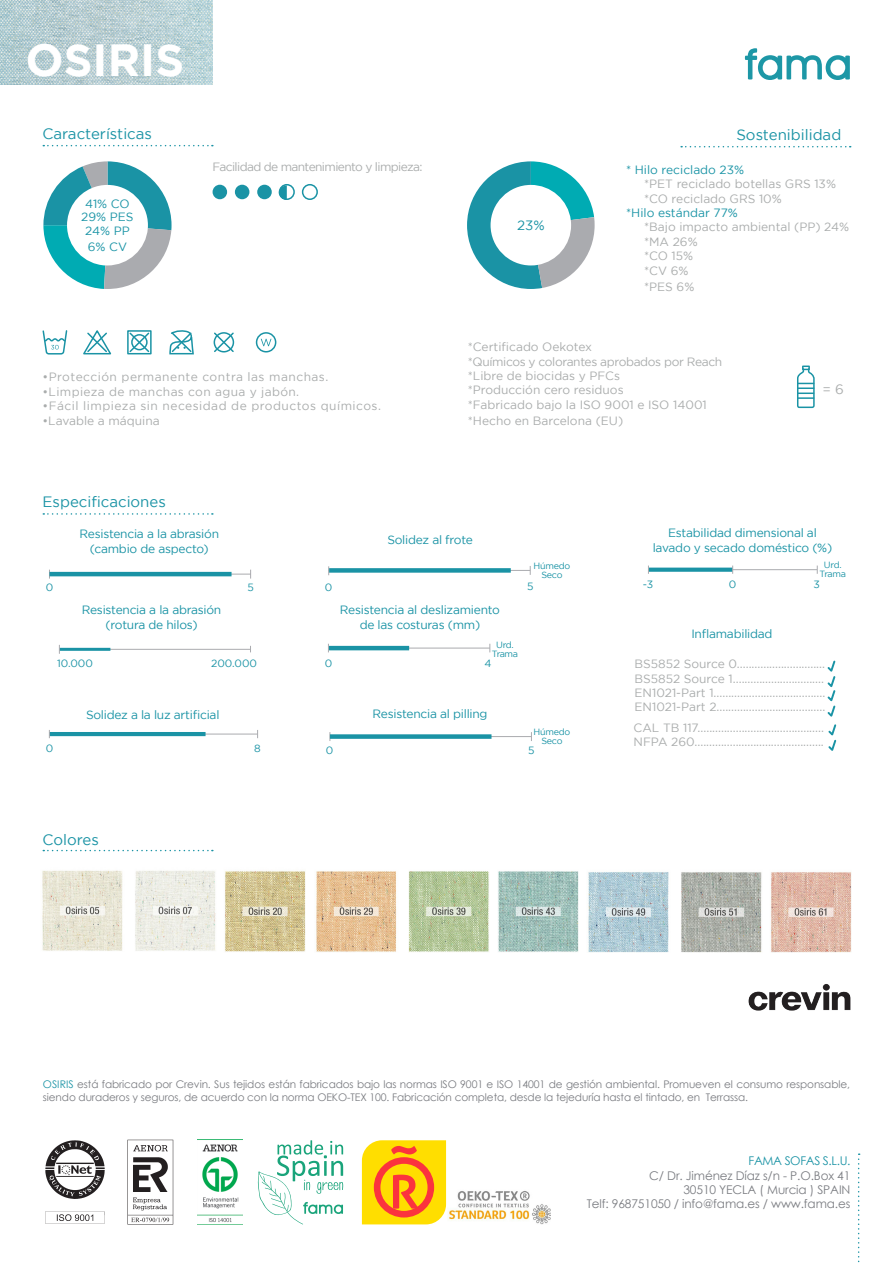
<style>
.page{position:relative;width:893px;height:1263px;background:#fff}
.page>*{position:absolute;margin:0;border:0;box-sizing:border-box;transform-origin:0 0}
.t1{font:700 45px "Gotham";color:#fff}
.t2{font:15px "Gotham";color:#1a93a5}
.t3{font:13.5px "Gotham";color:#1a93a5}
.t4{font:13.5px "Gotham";color:#aaadad}
.t5{font:12px "Gotham";color:#aaadad}
.t6{font:12px/14.4px "Gotham";letter-spacing:-.02em;color:#1a93a5;text-align:center}
.t7{font:12px "Century Gothic";letter-spacing:-.01em;color:#7a7c81}
.t8{font:12px "Gotham";letter-spacing:.04em;color:#aaadad}
.t9{font:12px "Gotham";color:#1a94a6}
.t10{font:12px "Gotham";letter-spacing:-.03em;color:#aaadad}
.t11{font:12px "Gotham";letter-spacing:-.05em;color:#aaadad}
.t12{font:12px "Gotham";letter-spacing:.03em;color:#aaadad}
.t13{font:12px "Century Gothic";letter-spacing:-.03em;color:#1a93a5}
.t14{font:10.5px/12.6px "Century Gothic";letter-spacing:-.01em;color:#7a7c81}
.t15{font:10.5px "Gotham";color:#1a93a5}
.t16{font:9px "Gotham";letter-spacing:-.03em;color:#1a93a5}
.s1{color:#1a93a5}
</style>
<div class="page">
<img style="left:128px;top:1140px;width:45px;height:85px">
<img style="left:45px;top:1140px;width:59px;height:84px">
<img style="left:197px;top:1144px;width:46px;height:81px">
<svg style="left:362px;top:1140px;width:84px;height:84px;background:#fdb416"></svg>
<svg style="left:258px;top:1140px;width:85px;height:84px"></svg>
<svg style="left:858px;top:1153px;width:2px;height:110px"></svg>
<img style="left:0;top:0;width:213px;height:84px">
<svg style="left:745px;top:48px;width:105px;height:32px"></svg>
<svg style="left:43px;top:145px;width:170px;height:1px"></svg>
<img style="left:448px;top:1191px;width:102px;height:34px">
<svg style="left:681px;top:146px;width:170px;height:1px"></svg>
<svg style="left:43px;top:850px;width:170px;height:1px"></svg>
<svg style="left:43px;top:513px;width:170px;height:2px"></svg>
<hr style="left:49px;top:734px;width:209px;height:1px;background:#aaabaf">
<hr style="left:49px;top:732px;width:157px;height:4px;background:#1a93a5">
<hr style="left:329px;top:570px;width:201px;height:1px;background:#aaabaf">
<div style="left:329px;top:568px;width:182px;height:5px;background:#1a93a5"></div>
<hr style="left:648px;top:569px;width:169px;height:1px;background:#aaabaf">
<svg style="left:649px;top:568px;width:83px;height:4px"></svg>
<hr style="left:330px;top:736px;width:201px;height:1px;background:#aaabaf">
<hr style="left:49px;top:574px;width:202px;height:1px;background:#aaabaf">
<hr style="left:49px;top:572px;width:183px;height:4px;background:#1a93a5">
<div style="left:330px;top:734px;width:161px;height:5px;background:#1a93a5"></div>
<hr style="left:59px;top:649px;width:192px;height:1px;background:#aaabaf">
<hr style="left:59px;top:648px;width:51px;height:3px;background:#1a93a5">
<hr style="left:328px;top:648px;width:162px;height:1px;background:#aaabaf">
<hr style="left:328px;top:646px;width:81px;height:4px;background:#1a93a5">
<svg style="left:827px;top:660px;width:10px;height:91px"></svg>
<img style="left:748px;top:984px;width:103px;height:27px">
<svg style="left:802px;top:365px;width:8px;height:3px"></svg>
<svg style="left:797px;top:368px;width:18px;height:41px"></svg>
<img style="left:42px;top:870px;width:264px;height:82px">
<img style="left:316px;top:871px;width:263px;height:81px">
<img style="left:588px;top:872px;width:264px;height:80px">
<svg style="left:467px;top:161px;width:128px;height:128px"></svg>
<svg style="left:43px;top:161px;width:129px;height:128px"></svg>
<svg style="left:42px;top:330px;width:26px;height:25px"></svg>
<svg style="left:261px;top:339px;width:10px;height:7px"></svg>
<div style="left:256px;top:332px;width:20px;height:20px;border:2px solid #1a93a5;border-radius:50%"></div>
<svg style="left:83px;top:330px;width:29px;height:25px"></svg>
<div style="left:127px;top:330px;width:25px;height:24px;border:2px solid #1a93a5"></div>
<svg style="left:128px;top:331px;width:23px;height:23px"></svg>
<svg style="left:169px;top:330px;width:25px;height:25px"></svg>
<svg style="left:213px;top:332px;width:22px;height:21px"></svg>
<div style="left:213px;top:185px;width:14px;height:14px;background:#1a93a5;border-radius:50%"></div>
<div style="left:235px;top:185px;width:14px;height:14px;background:#1a93a5;border-radius:50%"></div>
<div style="left:257px;top:185px;width:15px;height:14px;background:#1a93a5;border-radius:50%"></div>
<div style="left:279px;top:184px;width:16px;height:16px;border:2px solid #1a93a5;border-radius:50%"></div>
<svg style="left:279px;top:185px;width:8px;height:15px"></svg>
<div style="left:302px;top:184px;width:16px;height:16px;border:2px solid #1a93a5;border-radius:50%"></div>
<p class="t1" style="left:26px;top:35px;width:160px">OSIRIS</p>
<p class="t2" style="left:43px;top:125px;width:111px">Características</p>
<p class="t2" style="left:736px;top:126px;width:106px">Sostenibilidad</p>
<p class="t9" style="left:85px;top:197px;width:46px">41% CO</p>
<p class="t9" style="left:81px;top:211px;width:54px">29% PES</p>
<p class="t9" style="left:85px;top:224px;width:46px">24% PP</p>
<p class="t9" style="left:88px;top:240px;width:41px">6% CV</p>
<p class="t11" style="left:212px;top:160px;width:212px">Facilidad de mantenimiento y limpieza:</p>
<p class="t8" style="left:43px;top:371px;width:287px">•Protección permanente contra las manchas.</p>
<p class="t12" style="left:43px;top:385px;width:258px">•Limpieza de manchas con agua y jabón.</p>
<p class="t8" style="left:43px;top:399px;width:340px">•Fácil limpieza sin necesidad de productos químicos.</p>
<p class="t5" style="left:43px;top:414px;width:119px">•Lavable a máquina</p>
<p class="t2" style="left:43px;top:493px;width:125px">Especificaciones</p>
<p class="t3" style="left:517px;top:218px;width:29px">23%</p>
<p class="t9" style="left:626px;top:163px;width:120px">* Hilo reciclado 23%</p>
<p class="t5" style="left:644px;top:177px;width:193px">*PET reciclado botellas GRS 13%</p>
<p class="t5" style="left:644px;top:192px;width:139px">*CO reciclado GRS 10%</p>
<p class="t9" style="left:626px;top:206px;width:113px">*Hilo estándar 77%</p>
<p class="t5" style="left:644px;top:220px;width:207px">*Bajo impacto ambiental (PP) 24%</p>
<p class="t5" style="left:644px;top:235px;width:55px">*MA 26%</p>
<p class="t5" style="left:644px;top:249px;width:51px">*CO 15%</p>
<p class="t5" style="left:644px;top:264px;width:46px">*CV 6%</p>
<p class="t5" style="left:644px;top:280px;width:52px">*PES 6%</p>
<p class="t5" style="left:468px;top:340px;width:126px">*Certificado Oekotex</p>
<p class="t10" style="left:468px;top:355px;width:256px">*Químicos y colorantes aprobados por Reach</p>
<p class="t5" style="left:468px;top:369px;width:154px">*Libre de biocidas y PFCs</p>
<p class="t5" style="left:468px;top:383px;width:157px">*Producción cero residuos</p>
<p class="t5" style="left:468px;top:398px;width:241px">*Fabricado bajo la ISO 9001 e ISO 14001</p>
<p class="t5" style="left:468px;top:414px;width:157px">*Hecho en Barcelona (EU)</p>
<p class="t4" style="left:822px;top:382px;width:23px">= 6</p>
<p class="t6" style="left:80px;top:527px;width:141px">Resistencia a la abrasión (cambio de aspecto)</p>
<p class="t6" style="left:387px;top:532px;width:87px">Solidez al frote</p>
<p class="t16" style="left:534px;top:561px;width:38px">Húmedo</p>
<p class="t16" style="left:541px;top:570px;width:23px">Seco</p>
<p class="t15" style="left:46px;top:582px;width:9px">0</p>
<p class="t15" style="left:247px;top:582px;width:8px">5</p>
<p class="t15" style="left:325px;top:581px;width:9px">0</p>
<p class="t15" style="left:527px;top:581px;width:8px">5</p>
<p class="t6" style="left:82px;top:602px;width:141px">Resistencia a la abrasión</p>
<p class="t6" style="left:106px;top:617px;width:94px">(rotura de hilos)</p>
<p class="t6" style="left:340px;top:602px;width:162px">Resistencia al deslizamiento</p>
<p class="t6" style="left:360px;top:617px;width:122px">de las costuras (mm)</p>
<p class="t16" style="left:496px;top:640px;width:19px">Urd.</p>
<p class="t16" style="left:492px;top:649px;width:28px">Trama</p>
<p class="t15" style="left:57px;top:657px;width:37px">10.000</p>
<p class="t15" style="left:211px;top:657px;width:47px">200.000</p>
<p class="t15" style="left:325px;top:657px;width:9px">0</p>
<p class="t15" style="left:485px;top:657px;width:9px">4</p>
<p class="t6" style="left:86px;top:707px;width:135px">Solidez a la luz artificial</p>
<p class="t15" style="left:46px;top:742px;width:9px">0</p>
<p class="t15" style="left:254px;top:742px;width:8px">8</p>
<p class="t2" style="left:43px;top:831px;width:58px">Colores</p>
<p class="t6" style="left:373px;top:706px;width:116px">Resistencia al pilling</p>
<p class="t16" style="left:534px;top:727px;width:38px">Húmedo</p>
<p class="t16" style="left:541px;top:736px;width:23px">Seco</p>
<p class="t15" style="left:326px;top:744px;width:9px">0</p>
<p class="t15" style="left:528px;top:744px;width:8px">5</p>
<p class="t6" style="left:668px;top:526px;width:150px">Estabilidad dimensional al</p>
<p class="t6" style="left:653px;top:540px;width:181px">lavado y secado doméstico (%)</p>
<p class="t16" style="left:824px;top:560px;width:19px">Urd.</p>
<p class="t16" style="left:820px;top:569px;width:28px">Trama</p>
<p class="t15" style="left:643px;top:578px;width:12px">-3</p>
<p class="t15" style="left:729px;top:579px;width:9px">0</p>
<p class="t15" style="left:813px;top:579px;width:8px">3</p>
<p class="t6" style="left:691px;top:627px;width:83px">Inflamabilidad</p>
<p class="t5" style="left:634px;top:657px;width:192px">BS5852 Source 0..............................</p>
<p class="t5" style="left:634px;top:672px;width:191px">BS5852 Source 1...............................</p>
<p class="t5" style="left:634px;top:686px;width:192px">EN1021-Part 1......................................</p>
<p class="t5" style="left:634px;top:700px;width:192px">EN1021-Part 2.....................................</p>
<p class="t5" style="left:634px;top:721px;width:192px">CAL TB 117...........................................</p>
<p class="t5" style="left:634px;top:735px;width:192px">NFPA 260............................................</p>
<p class="t14" style="left:43px;top:1078px;width:809px"><span class="s1">OSIRIS</span> está fabricado por Crevin. Sus tejidos están fabricados bajo las normas ISO 9001 e ISO 14001 de gestión ambiental. Promueven el consumo responsable, siendo duraderos y seguros, de acuerdo con la norma OEKO-TEX 100. Fabricación completa, desde la tejeduría hasta el tintado, en Terrassa.</p>
<p class="t13" style="left:748px;top:1152px;width:103px">FAMA SOFAS S.L.U.</p>
<p class="t7" style="left:649px;top:1167px;width:203px">C/ Dr. Jiménez Díaz s/n - P.O.Box 41</p>
<p class="t7" style="left:683px;top:1181px;width:169px">30510 YECLA ( Murcia ) SPAIN</p>
<p class="t7" style="left:587px;top:1196px;width:265px">Telf: 968751050 / info@fama.es / www.fama.es</p>
</div>
